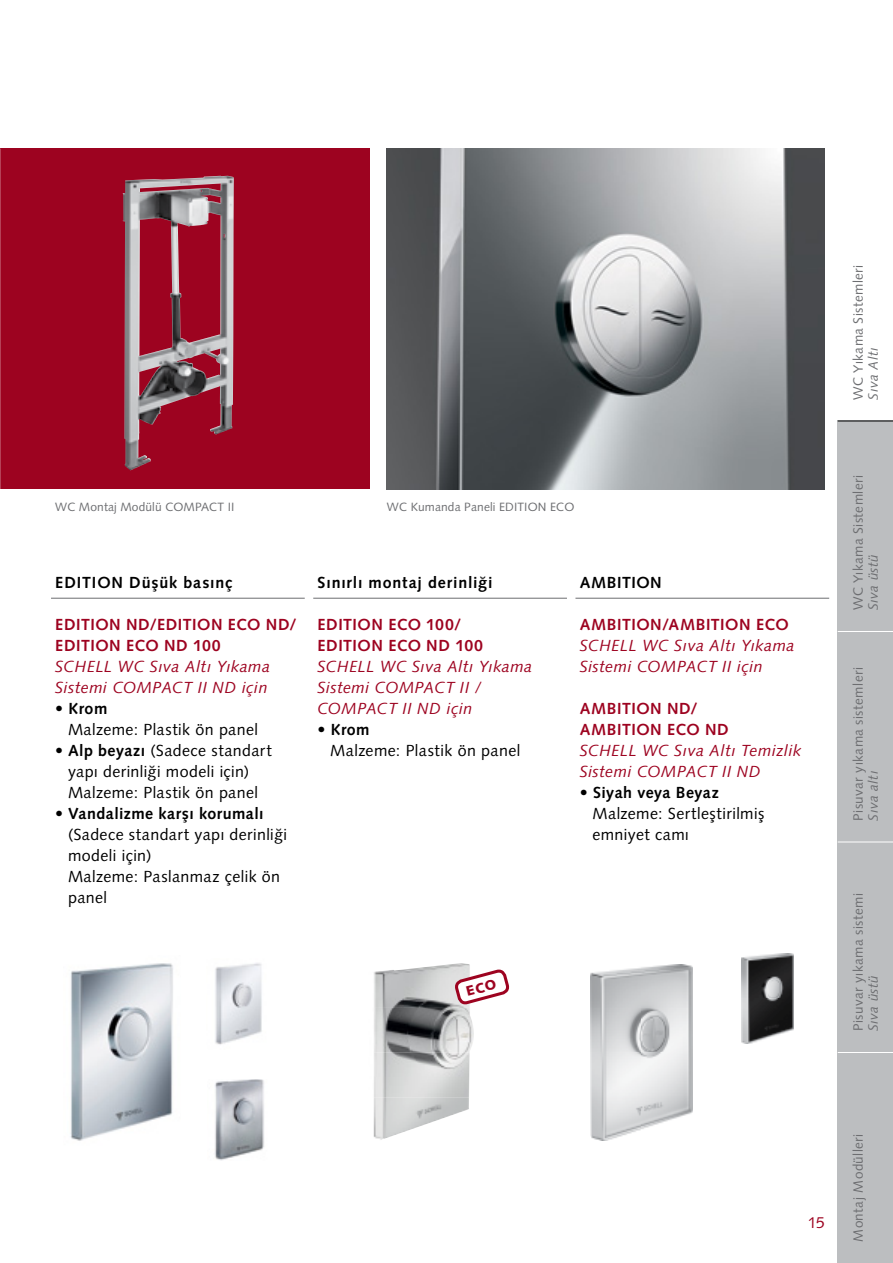
<style>
.page{position:relative;width:893px;height:1263px;background:#fff}
.page>*{position:absolute;margin:0;border:0;box-sizing:border-box;transform-origin:0 0}
.t1{font:16.05px/21px "Syntax LT Pro";letter-spacing:.025em;color:#000}
.t2{font:italic 16.05px/21px "Syntax LT Pro";letter-spacing:.025em;color:#9d0320}
.t3{font:700 16.05px/21px "Syntax LT Pro";letter-spacing:.035em;color:#9d0320}
.t4{font:700 16.05px "Syntax LT Pro";letter-spacing:.05em;color:#000}
.t5{font:700 16.05px "Syntax LT Pro";letter-spacing:.025em;color:#000}
.t6{font:15.75px "Syntax LT Pro";color:#9d0320}
.t7{font:13.5px "Syntax LT Pro";letter-spacing:.03em;color:#6d6e71}
.t8{font:italic 13.5px "Syntax LT Pro";letter-spacing:.035em;color:#6d6e71}
.t9{font:12px "Syntax LT Pro";letter-spacing:.01em;color:#6d6e71}
.s1{font-weight:700}
</style>
<div class="page">
<img style="left:590px;top:964px;width:103px;height:176px">
<img style="left:741px;top:953px;width:53px;height:91px">
<div style="left:0;top:149px;width:370px;height:340px;background:#9d0320"></div>
<img style="left:0;top:149px;width:1px;height:340px">
<img style="left:387px;top:149px;width:438px;height:340px">
<img style="left:123px;top:176px;width:111px;height:294px">
<div style="left:838px;top:421px;width:55px;height:842px;background:#bcbec0"></div>
<hr style="left:838px;top:421px;width:55px;height:1px;background:#000">
<hr style="left:838px;top:631px;width:55px;height:1px;background:#fff">
<hr style="left:838px;top:842px;width:55px;height:1px;background:#fff">
<hr style="left:838px;top:1052px;width:55px;height:1px;background:#fff">
<hr style="left:51px;top:598px;width:254px;height:1px;background:#6d6e71">
<hr style="left:313px;top:598px;width:254px;height:1px;background:#6d6e71">
<hr style="left:575px;top:598px;width:254px;height:1px;background:#6d6e71">
<img style="left:70px;top:963px;width:103px;height:178px">
<img style="left:215px;top:963px;width:47px;height:82px">
<img style="left:214px;top:1079px;width:50px;height:82px">
<img style="left:374px;top:963px;width:96px;height:45px">
<img style="left:374px;top:1008px;width:100px;height:44px">
<img style="left:373px;top:1052px;width:97px;height:88px">
<svg style="left:455px;top:970px;width:54px;height:51px"></svg>
<p class="t9" style="left:55px;top:499px;width:181px">WC Montaj Modülü COMPACT II</p>
<p class="t9" style="left:387px;top:499px;width:189px">WC Kumanda Paneli EDITION ECO</p>
<p class="t4" style="left:55px;top:573px;width:179px">EDITION Düşük basınç</p>
<p class="t3" style="left:55px;top:614px;width:243px">EDITION ND/EDITION ECO ND/<br>EDITION ECO ND 100</p>
<p class="t2" style="left:55px;top:656px;width:216px">SCHELL WC Sıva Altı Yıkama<br>Sistemi COMPACT II ND için</p>
<p class="t1" style="left:68px;top:698px;width:192px;text-indent:-13px">• <span class="s1">Krom<br></span>Malzeme: Plastik ön panel</p>
<p class="t1" style="left:55px;top:740px;width:218px;text-align:center">• <span class="s1">Alp beyazı</span> (Sadece standart yapı derinliği modeli için)<br>Malzeme: Plastik ön panel</p>
<p class="t1" style="left:68px;top:803px;width:221px;text-indent:-13px">• <span class="s1">Vandalizme karşı korumalı </span>(Sadece standart yapı derinliği modeli için)<br>Malzeme: Paslanmaz çelik ön panel</p>
<p class="t4" style="left:317px;top:573px;width:177px">Sınırlı montaj derinliği</p>
<p class="t3" style="left:317px;top:614px;width:167px">EDITION ECO 100/<br>EDITION ECO ND 100</p>
<p class="t2" style="left:317px;top:656px;width:216px">SCHELL WC Sıva Altı Yıkama<br>Sistemi COMPACT II /<br>COMPACT II ND için</p>
<p class="t4" style="left:317px;top:720px;width:54px">• Krom</p>
<p class="t1" style="left:330px;top:740px;width:192px">Malzeme: Plastik ön panel</p>
<p class="t4" style="left:580px;top:573px;width:84px">AMBITION</p>
<p class="t3" style="left:580px;top:614px;width:210px">AMBITION/AMBITION ECO</p>
<p class="t2" style="left:580px;top:635px;width:216px">SCHELL WC Sıva Altı Yıkama<br>Sistemi COMPACT II için</p>
<p class="t3" style="left:580px;top:698px;width:151px">AMBITION ND/<br>AMBITION ECO ND</p>
<p class="t2" style="left:580px;top:740px;width:223px">SCHELL WC Sıva Altı Temizlik<br>Sistemi COMPACT II ND</p>
<p class="t5" style="left:580px;top:783px;width:141px">• Siyah veya Beyaz</p>
<p class="t1" style="left:592px;top:803px;width:173px">Malzeme: Sertleştirilmiş emniyet camı</p>
<p class="t7" style="left:850px;top:400px;width:137px;rotate:-90deg">WC Yıkama Sistemleri</p>
<p class="t8" style="left:865px;top:400px;width:54px;rotate:-90deg">Sıva Altı</p>
<p class="t7" style="left:850px;top:610px;width:137px;rotate:-90deg">WC Yıkama Sistemleri</p>
<p class="t8" style="left:865px;top:610px;width:58px;rotate:-90deg">Sıva üstü</p>
<p class="t7" style="left:850px;top:821px;width:155px;rotate:-90deg">Pisuvar yıkama sistemleri</p>
<p class="t8" style="left:865px;top:821px;width:52px;rotate:-90deg">Sıva altı</p>
<p class="t7" style="left:850px;top:1031px;width:139px;rotate:-90deg">Pisuvar yıkama sistemi</p>
<p class="t8" style="left:865px;top:1031px;width:58px;rotate:-90deg">Sıva üstü</p>
<p class="t6" style="left:808px;top:1213px;width:19px">15</p>
<p class="t7" style="left:850px;top:1242px;width:110px;rotate:-90deg">Montaj Modülleri</p>
</div>
